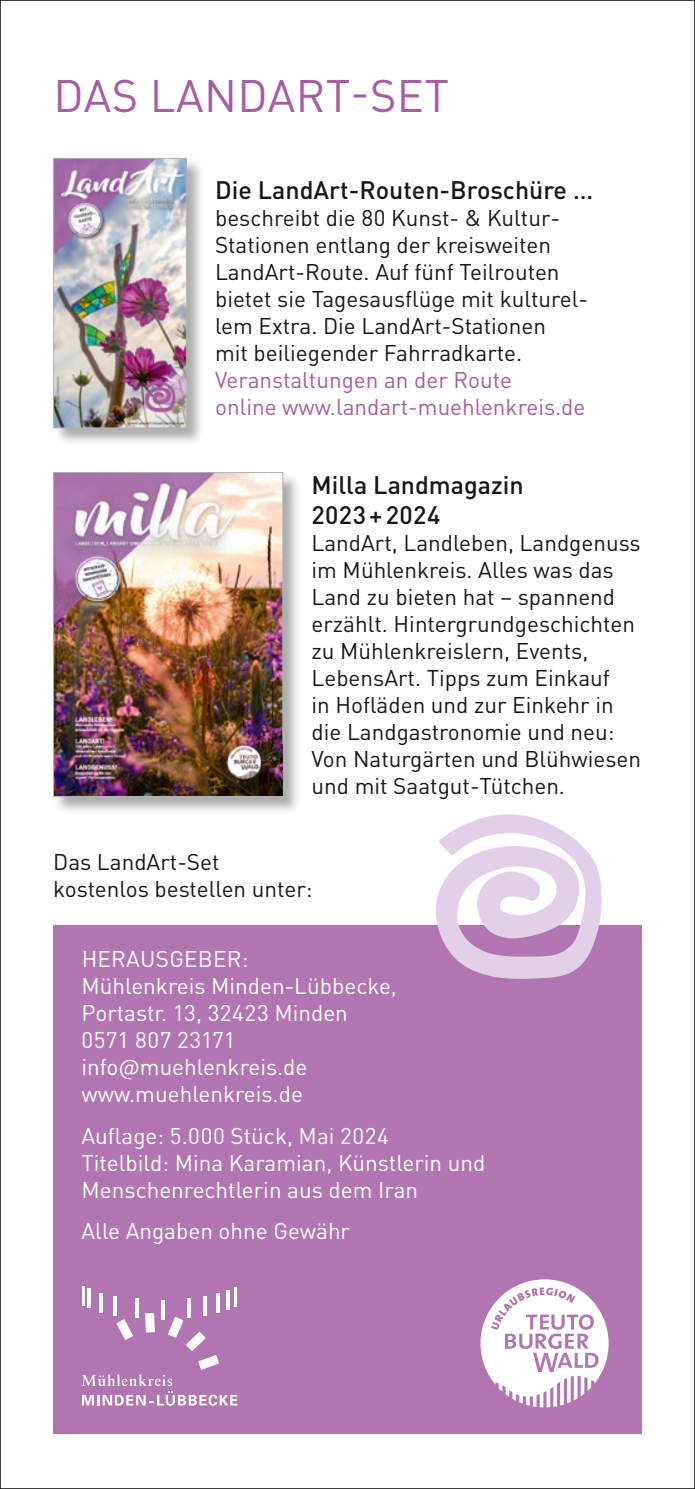
<style>
.page{position:relative;width:695px;height:1489px;background:#fff}
.page>*{position:absolute;margin:0;border:0;box-sizing:border-box;transform-origin:0 0}
.t1{font:45px "DIN Pro";letter-spacing:.01em;color:#a65da1}
.t2{font:500 25px/30px "DIN Pro";color:#181716}
.t3{font:22.5px/27px "DIN Pro";color:#181716}
.t4{font:22.5px/27px "DIN Pro";color:#fff}
.t5{font:22.5px/27px "DIN Pro";color:#a65da1}
</style>
<div class="page">
<div style="left:53px;top:925px;width:588px;height:508px;background:#b176b1"></div>
<hr style="left:82px;top:1285px;width:3px;height:19px;background:#fff">
<hr style="left:234px;top:1287px;width:3px;height:19px;background:#fff">
<hr style="left:227px;top:1290px;width:3px;height:19px;background:#fff">
<hr style="left:88px;top:1288px;width:3px;height:19px;background:#fff">
<hr style="left:99px;top:1292px;width:3px;height:20px;background:#fff">
<hr style="left:113px;top:1295px;width:4px;height:20px;background:#fff">
<hr style="left:135px;top:1298px;width:3px;height:19px;background:#fff">
<hr style="left:161px;top:1300px;width:4px;height:19px;background:#fff">
<hr style="left:187px;top:1298px;width:4px;height:19px;background:#fff">
<hr style="left:203px;top:1295px;width:4px;height:19px;background:#fff">
<hr style="left:216px;top:1293px;width:3px;height:19px;background:#fff">
<svg style="left:82px;top:1391px;width:155px;height:14px"></svg>
<svg style="left:82px;top:1312px;width:137px;height:73px"></svg>
<svg style="left:435px;top:814px;width:167px;height:165px"></svg>
<div style="left:53px;top:157px;width:151px;height:288px;background:#181716;opacity:.35"></div>
<img style="left:55px;top:160px;width:130px;height:266px">
<div style="left:53px;top:158px;width:134px;height:270px;border:1px solid #b1b2b3"></div>
<div style="left:53px;top:471px;width:247px;height:343px;background:#181716;opacity:.35"></div>
<img style="left:55px;top:474px;width:226px;height:321px">
<div style="left:53px;top:472px;width:230px;height:325px;border:1px solid #b1b2b3"></div>
<img style="left:261px;top:744px;width:21px;height:52px">
<svg style="left:480px;top:1279px;width:128px;height:128px"></svg>
<h1 class="t1" style="left:53px;top:65px;width:397px">DAS LANDART-SET</h1>
<p class="t2" style="left:215px;top:174px;width:379px">Die LandArt-Routen-Broschüre …</p>
<p class="t3" style="left:215px;top:203px;width:374px">beschreibt die 80 Kunst- &amp; Kultur-Stationen entlang der kreisweiten LandArt-Route. Auf fünf Teilrouten bietet sie Tagesausflüge mit kulturel&shy;lem Extra. Die LandArt-Stationen<br>mit beiliegender Fahrradkarte.</p>
<p class="t5" style="left:215px;top:365px;width:372px">Veranstaltungen an der Route<br>online www.landart-muehlenkreis.de</p>
<p class="t2" style="left:311px;top:468px;width:214px">Milla Landmagazin<br>2023+2024</p>
<p class="t3" style="left:311px;top:528px;width:331px">LandArt, Landleben, Landgenuss im Mühlenkreis. Alles was das<br>Land zu bieten hat – spannend erzählt. Hintergrundgeschichten zu Mühlenkreislern, Events,<br>LebensArt. Tipps zum Einkauf<br>in Hofläden und zur Einkehr in die Landgastronomie und neu:<br>Von Naturgärten und Blühwiesen und mit Saatgut-Tütchen.</p>
<p class="t3" style="left:53px;top:847px;width:261px">Das LandArt-Set kostenlos bestellen unter:</p>
<p class="t4" style="left:82px;top:944px;width:317px">HERAUSGEBER:<br>Mühlenkreis Minden-Lübbecke,<br>Portastr. 13, 32423 Minden<br>0571 807 23171 info@muehlenkreis.de www.muehlenkreis.de</p>
<p class="t4" style="left:82px;top:1120px;width:405px">Auflage: 5.000 Stück, Mai 2024<br>Titelbild: Mina Karamian, Künstlerin und<br>Menschenrechtlerin aus dem Iran</p>
<p class="t4" style="left:82px;top:1216px;width:270px">Alle Angaben ohne Gewähr</p>
</div>
